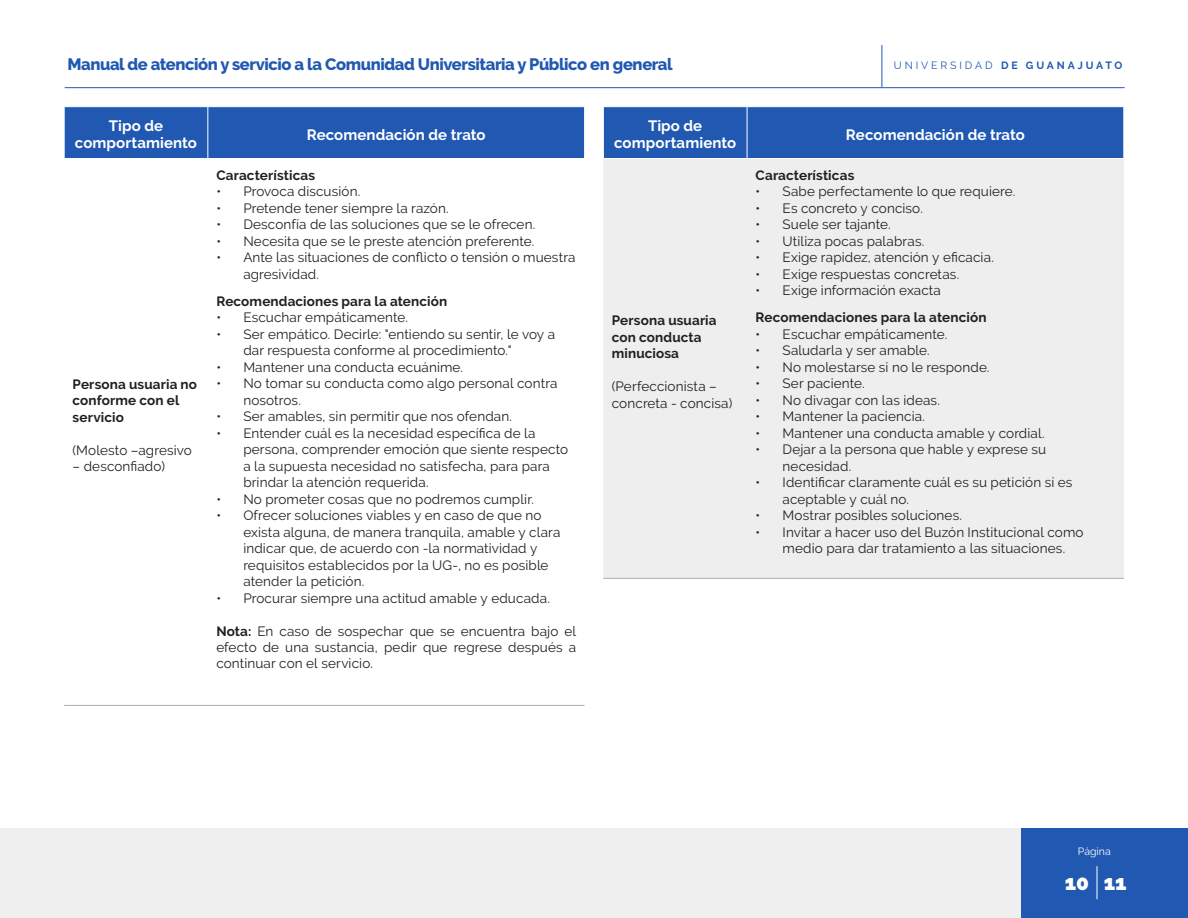
<style>
.page{position:relative;width:1188px;height:918px;background:#fff}
.page>*{position:absolute;margin:0;border:0;box-sizing:border-box;transform-origin:0 0}
.t1{font:900 21px "Raleway";color:#fff}
.t2{font:800 16.5px "Raleway";letter-spacing:-.025em;color:#2058b2}
.encabezado_tabla{font:700 15px/16.5px "Raleway";letter-spacing:.005em;color:#fff;text-align:center}
.pie_de_figura{font:13.5px/16.5px "Raleway";letter-spacing:.01em;color:#231f20}
.negritas_texto_gener{font:700 13.5px/16.5px "Raleway";letter-spacing:.01em;color:#231f20}
.texto_tabla{font:13.5px/16.5px "Raleway";letter-spacing:.01em;color:#231f20}
.t3{font:700 10.5px "Raleway";letter-spacing:.275em;color:#2058b2}
.t4{font:10.5px "Raleway";color:#fff}
.s1{font-weight:400}
.s2{font-weight:700}
</style>
<div class="page">
<div style="left:0;top:828px;width:1021px;height:90px;background:#efefef"></div>
<div style="left:1021px;top:828px;width:167px;height:90px;background:#2058b2"></div>
<hr style="left:1097px;top:866px;width:1px;height:33px;background:#fff">
<hr style="left:65px;top:87px;width:1060px;height:1px;background:#2058b2">
<hr style="left:882px;top:45px;width:1px;height:42px;background:#2058b2">
<div style="left:65px;top:107px;width:519px;height:51px;background:#2058b2"></div>
<hr style="left:207px;top:107px;width:1px;height:51px;background:#fff">
<hr style="left:64px;top:705px;width:144px;height:1px;background:#aeaaaa">
<hr style="left:208px;top:705px;width:377px;height:1px;background:#aeaaaa">
<div style="left:604px;top:107px;width:519px;height:51px;background:#2058b2"></div>
<div style="left:603px;top:159px;width:521px;height:419px;background:#eee"></div>
<hr style="left:747px;top:107px;width:1px;height:51px;background:#fff">
<hr style="left:603px;top:578px;width:144px;height:1px;background:#aeaaaa">
<hr style="left:747px;top:578px;width:377px;height:1px;background:#aeaaaa">
<p class="t2" style="left:67px;top:55px;width:607px">Manual de atención y servicio a la Comunidad Universitaria y Público en general</p>
<p class="t3" style="left:894px;top:59px;width:230px"><span class="s1">UNIVERSIDAD</span> DE GUANAJUATO</p>
<p class="encabezado_tabla" style="left:75px;top:118px;width:124px">Tipo de comportamiento</p>
<p class="encabezado_tabla" style="left:307px;top:126px;width:180px">Recomendación de trato</p>
<p class="negritas_texto_gener" style="left:73px;top:376px;width:126px">Persona usuaria no conforme con el servicio</p>
<p class="texto_tabla" style="left:73px;top:442px;width:121px">(Molesto –agresivo</p>
<p class="texto_tabla" style="left:73px;top:458px;width:94px">– desconfiado)</p>
<p class="negritas_texto_gener" style="left:216px;top:167px;width:100px">Características</p>
<p class="pie_de_figura" style="left:216px;top:183px;width:146px">• Provoca discusión.</p>
<p class="pie_de_figura" style="left:216px;top:200px;width:234px">• Pretende tener siempre la razón.</p>
<p class="pie_de_figura" style="left:216px;top:216px;width:321px">• Desconfía de las soluciones que se le ofrecen.</p>
<p class="pie_de_figura" style="left:216px;top:233px;width:320px">• Necesita que se le preste atención preferente.</p>
<p class="pie_de_figura" style="left:243px;top:249px;width:334px;text-indent:-27px">• Ante las situaciones de conflicto o tensión o muestra agresividad.</p>
<p class="negritas_texto_gener" style="left:216px;top:293px;width:232px">Recomendaciones para la atención</p>
<p class="pie_de_figura" style="left:216px;top:309px;width:193px">• Escuchar empáticamente.</p>
<p class="pie_de_figura" style="left:243px;top:326px;width:313px;text-indent:-27px">• Ser empático. Decirle: "entiendo su sentir, le voy a dar respuesta conforme al procedimiento."</p>
<p class="pie_de_figura" style="left:216px;top:359px;width:248px">• Mantener una conducta ecuánime.</p>
<p class="pie_de_figura" style="left:243px;top:375px;width:316px;text-indent:-27px">• No tomar su conducta como algo personal contra nosotros.</p>
<p class="pie_de_figura" style="left:216px;top:408px;width:297px">• Ser amables, sin permitir que nos ofendan.</p>
<p class="pie_de_figura" style="left:243px;top:425px;width:326px;text-indent:-27px">• Entender cuál es la necesidad específica de la persona, comprender emoción que siente respecto a la supuesta necesidad no satisfecha, para para brindar la atención requerida.</p>
<p class="pie_de_figura" style="left:216px;top:491px;width:319px">• No prometer cosas que no podremos cumplir.</p>
<p class="pie_de_figura" style="left:243px;top:507px;width:319px;text-indent:-27px">• Ofrecer soluciones viables y en caso de que no exista alguna, de manera tranquila, amable y clara indicar que, de acuerdo con -la normatividad y requisitos establecidos por la UG-, no es posible atender la petición.</p>
<p class="pie_de_figura" style="left:216px;top:590px;width:335px">• Procurar siempre una actitud amable y educada.</p>
<p class="pie_de_figura" style="left:216px;top:623px;width:361px;text-align:justify"><span class="s2">Nota:</span> En caso de sospechar que se encuentra bajo el efecto de una sustancia, pedir que regrese después a continuar con el servicio.</p>
<p class="encabezado_tabla" style="left:614px;top:118px;width:124px">Tipo de comportamiento</p>
<p class="encabezado_tabla" style="left:846px;top:126px;width:180px">Recomendación de trato</p>
<p class="negritas_texto_gener" style="left:612px;top:312px;width:106px">Persona usuaria con conducta minuciosa</p>
<p class="texto_tabla" style="left:612px;top:378px;width:122px">(Perfeccionista – concreta - concisa)</p>
<p class="negritas_texto_gener" style="left:756px;top:167px;width:100px">Características</p>
<p class="pie_de_figura" style="left:756px;top:183px;width:261px">• Sabe perfectamente lo que requiere.</p>
<p class="pie_de_figura" style="left:756px;top:200px;width:169px">• Es concreto y conciso.</p>
<p class="pie_de_figura" style="left:756px;top:216px;width:137px">• Suele ser tajante.</p>
<p class="pie_de_figura" style="left:756px;top:233px;width:170px">• Utiliza pocas palabras.</p>
<p class="pie_de_figura" style="left:756px;top:249px;width:240px">• Exige rapidez, atención y eficacia.</p>
<p class="pie_de_figura" style="left:756px;top:266px;width:205px">• Exige respuestas concretas.</p>
<p class="pie_de_figura" style="left:756px;top:282px;width:187px">• Exige información exacta</p>
<p class="negritas_texto_gener" style="left:756px;top:309px;width:232px">Recomendaciones para la atención</p>
<p class="pie_de_figura" style="left:756px;top:326px;width:193px">• Escuchar empáticamente.</p>
<p class="pie_de_figura" style="left:756px;top:342px;width:176px">• Saludarla y ser amable.</p>
<p class="pie_de_figura" style="left:756px;top:359px;width:235px">• No molestarse si no le responde.</p>
<p class="pie_de_figura" style="left:756px;top:375px;width:111px">• Ser paciente.</p>
<p class="pie_de_figura" style="left:756px;top:392px;width:186px">• No divagar con las ideas.</p>
<p class="pie_de_figura" style="left:756px;top:408px;width:171px">• Mantener la paciencia.</p>
<p class="pie_de_figura" style="left:756px;top:425px;width:291px">• Mantener una conducta amable y cordial.</p>
<p class="pie_de_figura" style="left:783px;top:441px;width:265px;text-indent:-27px">• Dejar a la persona que hable y exprese su necesidad.</p>
<p class="pie_de_figura" style="left:783px;top:474px;width:291px;text-indent:-27px">• Identificar claramente cuál es su petición sí es aceptable y cuál no.</p>
<p class="pie_de_figura" style="left:756px;top:507px;width:208px">• Mostrar posibles soluciones.</p>
<p class="pie_de_figura" style="left:783px;top:524px;width:303px;text-indent:-27px">• Invitar a hacer uso del Buzón Institucional como medio para dar tratamiento a las situaciones.</p>
<p class="t4" style="left:1078px;top:845px;width:34px">Página</p>
<h1 class="t1" style="left:1065px;top:870px;width:26px">10</h1>
<h1 class="t1" style="left:1104px;top:871px;width:24px">11</h1>
</div>
